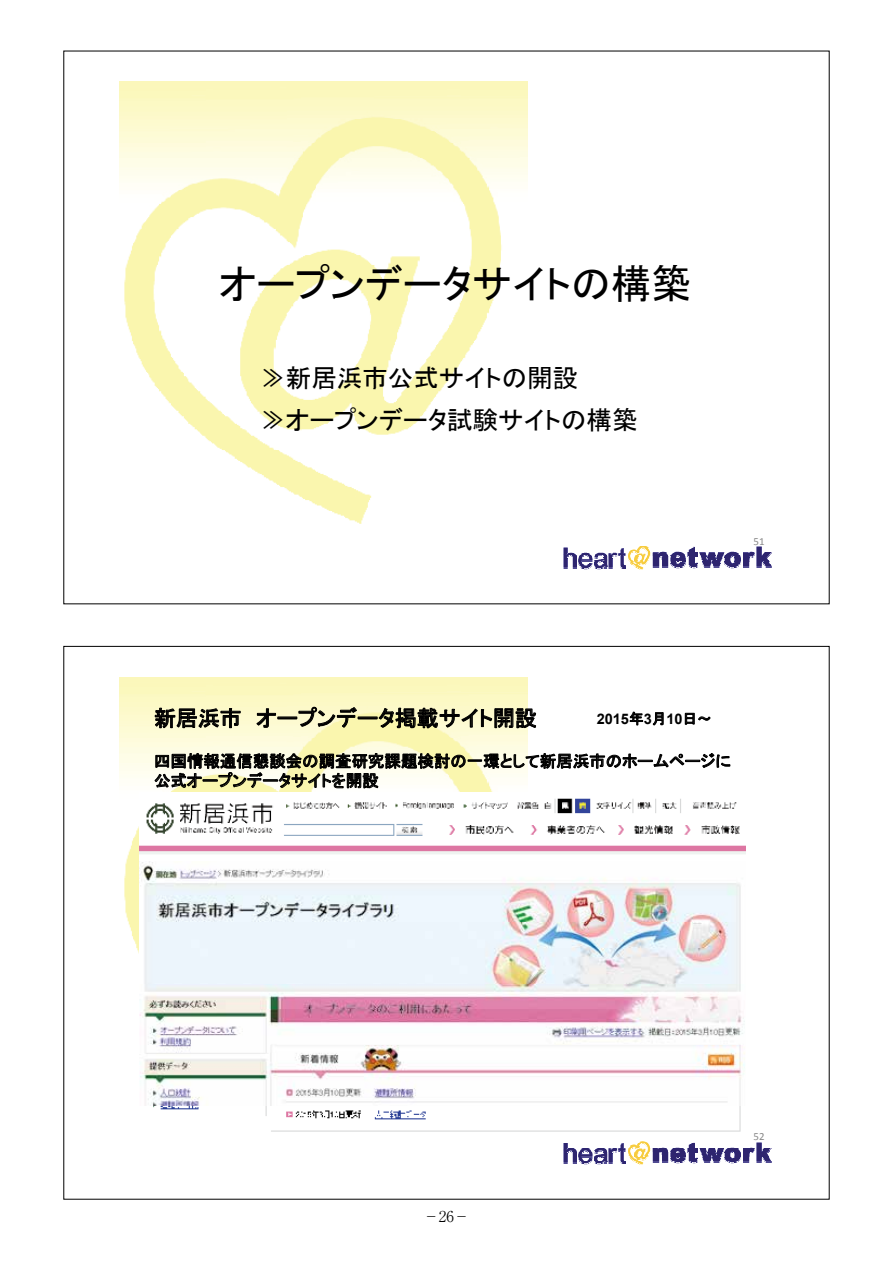
<style>
.page{position:relative;width:893px;height:1263px;background:#fff}
.page>*{position:absolute;margin:0;border:0;box-sizing:border-box;transform-origin:0 0}
.t1{font:40.05px "MS P Gothic";color:#000}
.t2{font:25.5px/42px "MS P Gothic";color:#000}
.t3{font:21.75px "MS P Gothic";letter-spacing:.005em;color:#000}
.t4{font:16.35px/19.6px "MS P Gothic";letter-spacing:.005em;color:#000}
.t5{font:300 15px "Ryumin Pr 5";color:#000}
.t6{font:700 14.55px "Arial";color:#000}
.t7{font:10.95px "Calibri";color:#898989}
.s1{font-family:"MS Gothic"}
.s2{font-family:"MS P Gothic";font-weight:400}
</style>
<div class="page">
<svg style="left:119px;top:738px;width:612px;height:54px"></svg>
<svg style="left:154px;top:707px;width:576px;height:84px"></svg>
<svg style="left:126px;top:800px;width:620px;height:61px"></svg>
<svg style="left:124px;top:861px;width:617px;height:62px"></svg>
<svg style="left:128px;top:923px;width:613px;height:61px;fill:#ecf5fc"></svg>
<svg style="left:139px;top:984px;width:606px;height:61px"></svg>
<svg style="left:139px;top:1045px;width:606px;height:62px"></svg>
<svg style="left:564px;top:1141px;width:207px;height:24px"></svg>
<svg style="left:119px;top:143px;width:409px;height:62px"></svg>
<svg style="left:125px;top:205px;width:377px;height:61px"></svg>
<svg style="left:124px;top:266px;width:376px;height:61px"></svg>
<svg style="left:128px;top:327px;width:354px;height:62px"></svg>
<svg style="left:158px;top:389px;width:284px;height:61px"></svg>
<svg style="left:564px;top:546px;width:207px;height:24px"></svg>
<h1 class="t1" style="left:219px;top:263px;width:473px">オープンデータサイトの構築</h1>
<h2 class="t2" style="left:260px;top:356px;width:379px"><span class="s1">≫</span>新居浜市公式サイトの開設<br><span class="s1">≫</span>オープンデータ試験サイトの構築</h2>
<p class="t7" style="left:754px;top:535px;width:13px">51</p>
<h3 class="t3" style="left:154px;top:707px;width:384px">新居浜市 オープンデータ掲載サイト開設</h3>
<p class="t6" style="left:597px;top:709px;width:116px">2015<span class="s2">年</span>3<span class="s2">月</span>10<span class="s2">日～</span></p>
<p class="t4" style="left:154px;top:751px;width:578px">四国情報通信懇談会の調査研究課題検討の一環として新居浜市のホームページに公式オープンデータサイトを開設</p>
<p class="t5" style="left:424px;top:1204px;width:46px">－26－</p>
<p class="t7" style="left:754px;top:1130px;width:13px">52</p>
</div>
